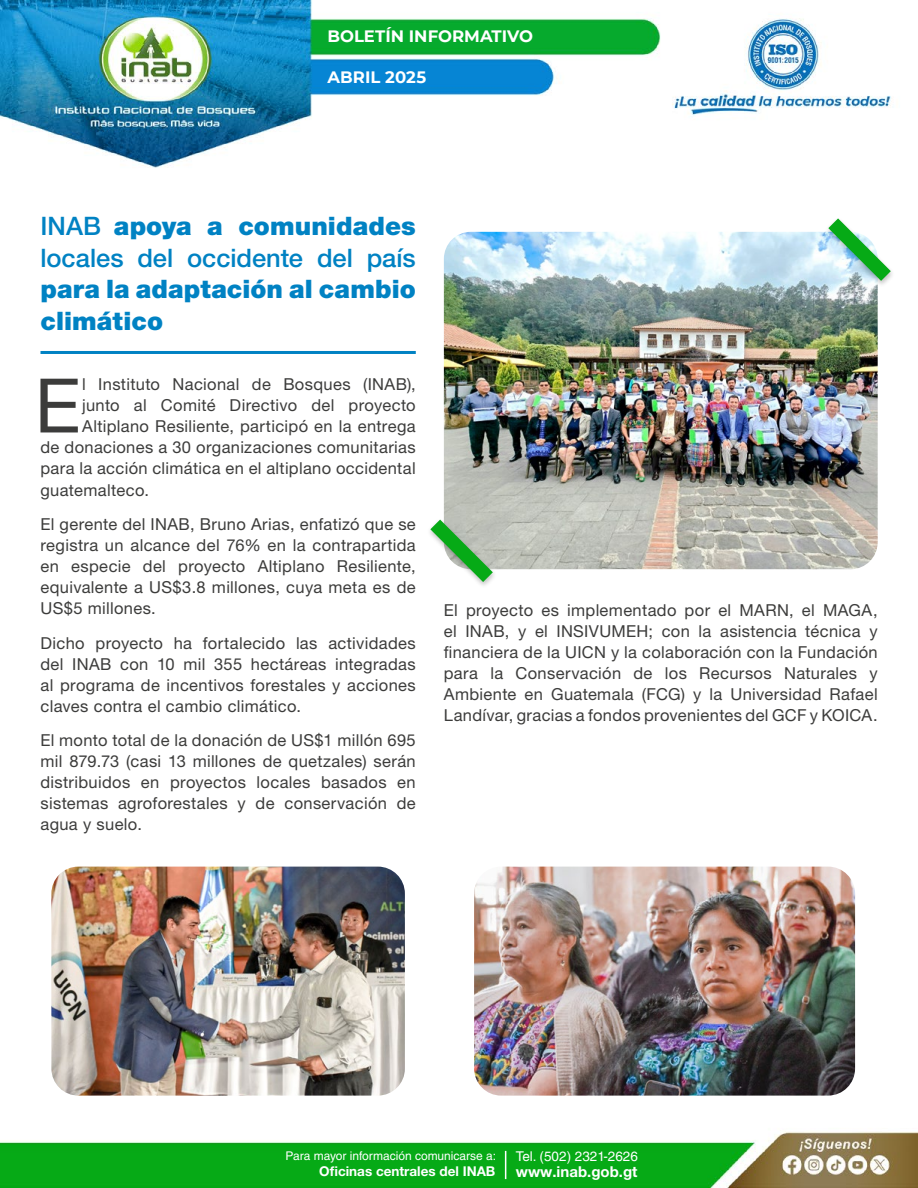
<style>
.page{position:relative;width:918px;height:1188px;background:#fff}
.page>*{position:absolute;margin:0;border:0;box-sizing:border-box;transform-origin:0 0}
.t1{font:75.3px "Helvetica Neue LT Pro";color:#3c3c3b}
.t2{font:500 25.5px/31.5px "Helvetica Neue LT Pro";letter-spacing:-.005em;color:#0082c3}
.t3{font:900 25.5px/31.5px "Helvetica Neue LT Pro";letter-spacing:.005em;color:#0082c3}
.t4{font:16.5px/21px "Helvetica Neue LT Pro";letter-spacing:.02em;color:#3c3c3b;text-align:justify}
.t5{font:700 16.5px "Montserrat";color:#fff}
.t6{font:700 15px "Helvetica Neue LT Pro";color:#fff}
.t7{font:700 13.5px "Helvetica Neue LT Pro";color:#fff}
.t8{font:13.5px "Helvetica LT Std";color:#fff}
.t9{font:12px "Helvetica LT Std";color:#fff}
.s1{font-weight:900}
</style>
<div class="page">
<img style="left:0;top:0;width:918px;height:1188px">
<svg style="left:505px;top:1151px;width:1px;height:28px"></svg>
<img style="left:444px;top:232px;width:434px;height:337px">
<hr style="left:40px;top:351px;width:376px;height:3px;background:#0082c3">
<div style="left:824px;top:217px;width:71px;height:71px;background:#000;opacity:.25"></div>
<svg style="left:828px;top:218px;width:63px;height:63px"></svg>
<div style="left:426px;top:518px;width:71px;height:71px;background:#000;opacity:.25"></div>
<svg style="left:430px;top:520px;width:63px;height:62px"></svg>
<img style="left:474px;top:867px;width:381px;height:229px">
<img style="left:51px;top:867px;width:354px;height:229px">
<p class="t5" style="left:327px;top:24px;width:207px">BOLETÍN INFORMATIVO</p>
<p class="t5" style="left:327px;top:66px;width:100px">ABRIL 2025</p>
<h2 class="t2" style="left:40px;top:210px;width:377px">INAB <span class="s1">apoya a comunidades </span>locales del occidente del país</h2>
<h2 class="t3" style="left:40px;top:273px;width:377px">para la adaptación al cambio climático</h2>
<h1 class="t1" style="left:35px;top:361px;width:48px">E</h1>
<p class="t4" style="left:82px;top:374px;width:335px">l Instituto Nacional de Bosques (INAB),</p>
<p class="t4" style="left:82px;top:395px;width:335px">junto al Comité Directivo del proyecto</p>
<p class="t4" style="left:82px;top:416px;width:335px">Altiplano Resiliente, participó en la entrega</p>
<p class="t4" style="left:41px;top:437px;width:377px">de donaciones a 30 organizaciones comunitarias</p>
<p class="t4" style="left:41px;top:458px;width:377px">para la acción climática en el altiplano occidental</p>
<p class="t4" style="left:41px;top:479px;width:110px">guatemalteco.</p>
<p class="t4" style="left:41px;top:513px;width:377px">El gerente del INAB, Bruno Arias, enfatizó que se registra un alcance del 76% en la contrapartida en especie del proyecto Altiplano Resiliente, equivalente a US$3.8 millones, cuya meta es de US$5 millones.</p>
<p class="t4" style="left:41px;top:632px;width:377px">Dicho proyecto ha fortalecido las actividades del INAB con 10 mil 355 hectáreas integradas al programa de incentivos forestales y acciones claves contra el cambio climático.</p>
<p class="t4" style="left:41px;top:729px;width:377px">El monto total de la donación de US$1 millón 695 mil 879.73 (casi 13 millones de quetzales) serán distribuidos en proyectos locales basados en sistemas agroforestales y de conservación de agua y suelo.</p>
<p class="t4" style="left:444px;top:600px;width:435px">El proyecto es implementado por el MARN, el MAGA, el INAB, y el INSIVUMEH; con la asistencia técnica y financiera de la UICN y la colaboración con la Fundación para la Conservación de los Recursos Naturales y Ambiente en Guatemala (FCG) y la Universidad Rafael Landívar, gracias a fondos provenientes del GCF y KOICA.</p>
<p class="t9" style="left:286px;top:1149px;width:212px">Para mayor información comunicarse a:</p>
<p class="t7" style="left:319px;top:1163px;width:178px">Oficinas centrales del INAB</p>
<p class="t8" style="left:516px;top:1148px;width:124px">Tel. (502) 2321-2626</p>
<p class="t6" style="left:516px;top:1163px;width:123px">www.inab.gob.gt</p>
</div>
